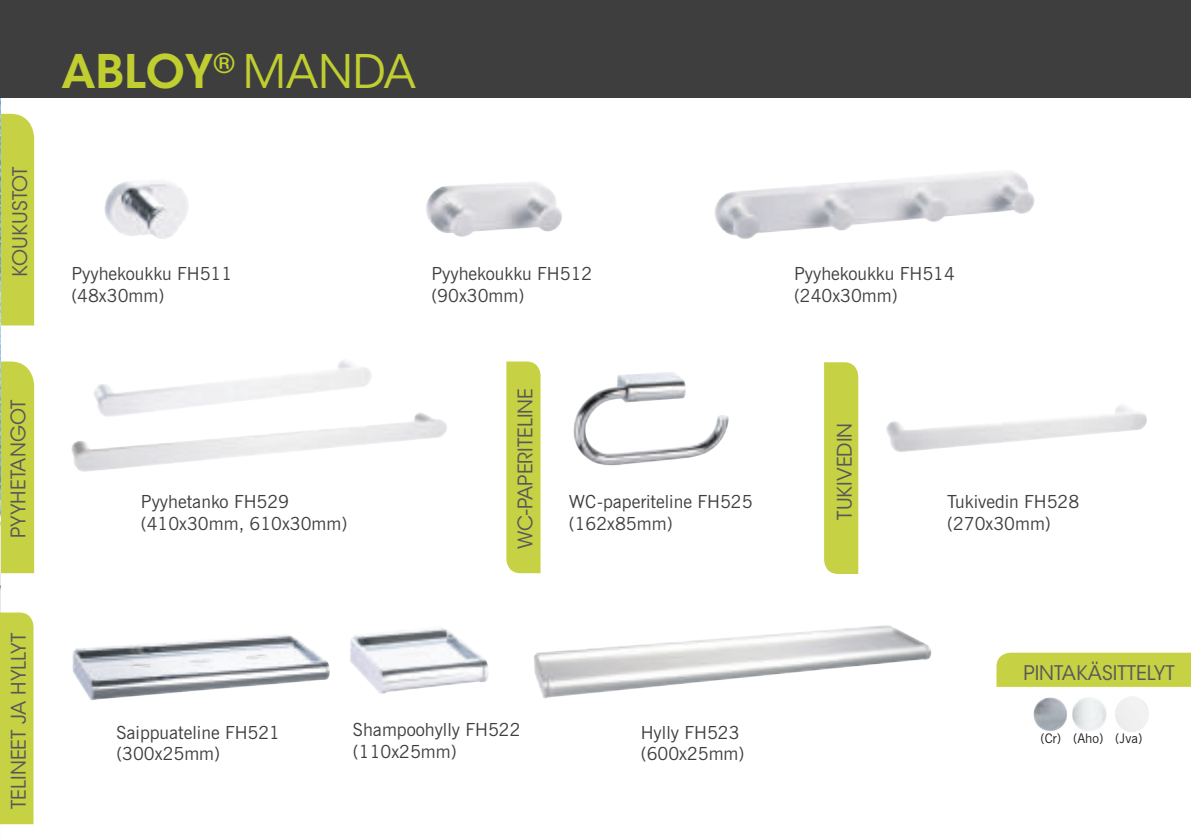
<style>
.page{position:relative;width:1191px;height:840px;background:#fff}
.page>*{position:absolute;margin:0;border:0;box-sizing:border-box;transform-origin:0 0}
.t1{font:600 46px "ITC Avant Garde Std";color:#c0ce30}
.t2{font:20px "ITC Avant Garde Std";color:#57585a}
.t3{font:18px/21.6px "News Gothic BT";color:#3e3e3f}
.t4{font:13.2px "News Gothic BT";color:#231f20}
.s1{font-weight:400}
</style>
<div class="page">
<div style="left:1px;top:114px;width:33px;height:211px;background:#c6d243"></div>
<div style="left:1px;top:361px;width:33px;height:212px;background:#c6d243"></div>
<img style="left:0;top:97px;width:1px;height:728px">
<div style="left:0;top:612px;width:34px;height:211px;background:#c6d243"></div>
<div style="left:0;top:0;width:1191px;height:97px;background:#3e3e3f"></div>
<img style="left:335px;top:360px;width:35px;height:11px">
<img style="left:71px;top:371px;width:376px;height:101px">
<img style="left:540px;top:372px;width:189px;height:109px">
<div style="left:506px;top:361px;width:34px;height:212px;background:#c6d243"></div>
<div style="left:824px;top:362px;width:34px;height:211px;background:#c6d243"></div>
<img style="left:858px;top:375px;width:289px;height:108px">
<img style="left:104px;top:181px;width:85px;height:58px">
<img style="left:426px;top:182px;width:136px;height:55px">
<img style="left:715px;top:171px;width:320px;height:68px">
<img style="left:350px;top:628px;width:138px;height:66px">
<img style="left:72px;top:634px;width:258px;height:67px">
<img style="left:534px;top:625px;width:398px;height:74px">
<img style="left:1033px;top:697px;width:30px;height:34px">
<img style="left:1063px;top:697px;width:44px;height:34px">
<div style="left:996px;top:652px;width:195px;height:34px;background:#c6d243"></div>
<p class="t2" style="left:8px;top:276px;width:111px;rotate:-90deg">koukustot</p>
<p class="t2" style="left:6px;top:537px;width:139px;rotate:-90deg">pyyhetangot</p>
<p class="t2" style="left:6px;top:808px;width:177px;rotate:-90deg">TELINEET JA HYLLYT</p>
<h1 class="t1" style="left:61px;top:42px;width:355px">ABLOY<sup>®</sup> <span class="s1">MAN DA</span></h1>
<p class="t3" style="left:71px;top:263px;width:162px">Pyyhekoukku FH511 (48x30mm)</p>
<p class="t3" style="left:431px;top:263px;width:162px">Pyyhekoukku FH512 (90x30mm)</p>
<p class="t3" style="left:794px;top:263px;width:162px">Pyyhekoukku FH514 (240x30mm)</p>
<p class="t2" style="left:513px;top:548px;width:162px;rotate:-90deg">wc-paperiteline</p>
<p class="t3" style="left:141px;top:490px;width:208px">Pyyhetanko FH529 (410x30mm, 610x30mm)</p>
<p class="t3" style="left:569px;top:490px;width:185px">WC-paperiteline FH525 (162x85mm)</p>
<p class="t2" style="left:832px;top:519px;width:98px;rotate:-90deg">tukivedin</p>
<p class="t3" style="left:947px;top:490px;width:134px">Tukivedin FH528 (270x30mm)</p>
<p class="t2" style="left:1023px;top:660px;width:29px">PINTAK</p>
<p class="t2" style="left:1088px;top:660px;width:78px">ÄSITTE LYT</p>
<p class="t3" style="left:353px;top:718px;width:169px">Shampoohylly FH522 (110x25mm)</p>
<p class="t3" style="left:116px;top:721px;width:165px">Saippuateline FH521 (300x25mm)</p>
<p class="t3" style="left:641px;top:721px;width:105px">Hylly FH523 (600x25mm)</p>
<p class="t4" style="left:1040px;top:730px;width:103px">(Cr) (Aho) (Jva)</p>
</div>
